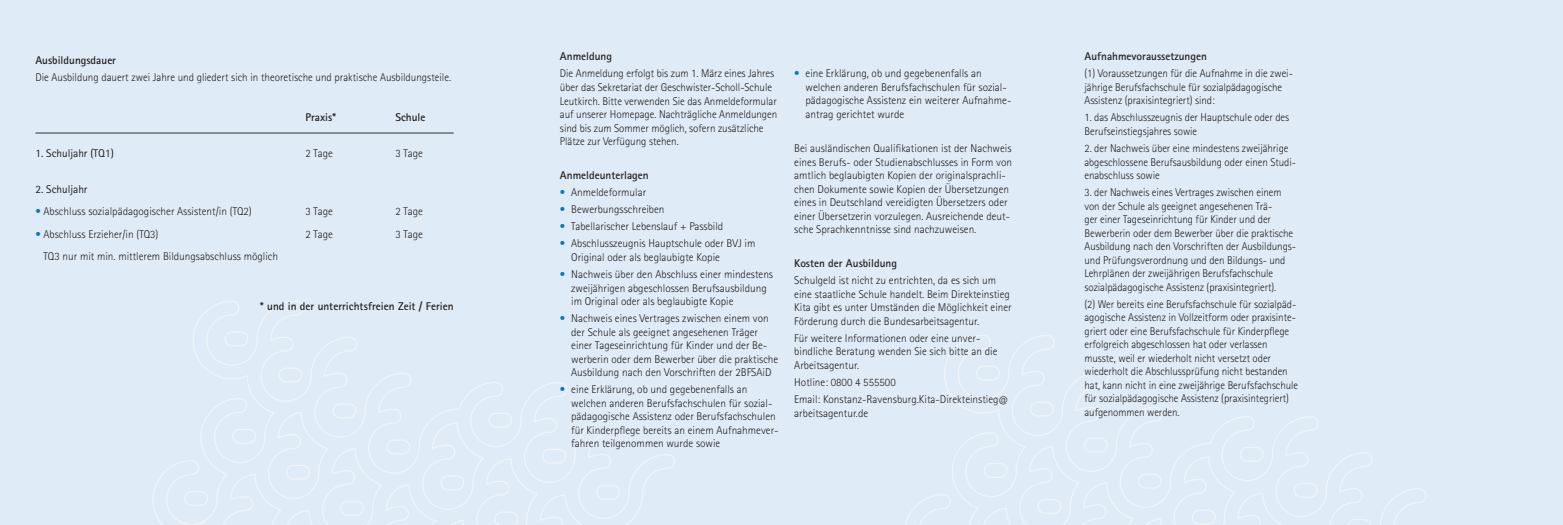
<style>
.page{position:relative;width:1563px;height:525px;background:#fff}
.page>*{position:absolute;margin:0;border:0;box-sizing:border-box;transform-origin:0 0}
.Grundschrift{font:300 11.25px/13.5px "Rotis Sans Serif Pro";letter-spacing:-.005em;color:#231f20}
.Überschrift_Bold{font:300 11.25px/13.5px "Rotis Sans Serif Pro";color:#231f20}
.Überschrift_Bold-2{font:700 11.25px "Rotis Sans Serif Pro";color:#231f20}
.Grundschrift-2{font:700 11.25px "Rotis Sans Serif Pro";color:#231f20}
.Grundschrift-3{font:11.25px "Rotis Sans Serif Pro";color:#231f20}
.s1{color:#007dbe}
</style>
<div class="page">
<div style="left:0;top:0;width:1563px;height:524px;background:#dfebf6"></div>
<svg style="left:153px;top:301px;width:522px;height:223px"></svg>
<svg style="left:905px;top:335px;width:521px;height:189px"></svg>
<hr style="left:35px;top:133px;width:419px;height:1px;background:#312f30">
<p class="Überschrift_Bold-2" style="left:35px;top:53px;width:82px">Ausbildungsdauer</p>
<p class="Grundschrift" style="left:35px;top:71px;width:417px">Die Ausbildung dauert zwei Jahre und gliedert sich in theoretische und praktische Ausbildungsteile.</p>
<p class="Grundschrift-2" style="left:305px;top:110px;width:32px">Praxis*</p>
<p class="Grundschrift-2" style="left:395px;top:110px;width:32px">Schule</p>
<p class="Grundschrift-3" style="left:35px;top:146px;width:80px">1. Schuljahr (TQ1)</p>
<p class="Grundschrift" style="left:305px;top:146px;width:29px">2 Tage</p>
<p class="Grundschrift" style="left:395px;top:146px;width:29px">3 Tage</p>
<p class="Grundschrift-3" style="left:35px;top:182px;width:54px">2. Schuljahr</p>
<p class="Grundschrift" style="left:35px;top:205px;width:218px"><span class="s1">•</span> Abschluss sozialpädagogischer Assistent/in (TQ2)</p>
<p class="Grundschrift" style="left:305px;top:205px;width:29px">3 Tage</p>
<p class="Grundschrift" style="left:395px;top:205px;width:29px">2 Tage</p>
<p class="Grundschrift" style="left:35px;top:227px;width:125px"><span class="s1">•</span> Abschluss Erzieher/in (TQ3)</p>
<p class="Grundschrift" style="left:305px;top:227px;width:29px">2 Tage</p>
<p class="Grundschrift" style="left:395px;top:227px;width:29px">3 Tage</p>
<p class="Grundschrift" style="left:44px;top:250px;width:236px">TQ3 nur mit min. mittlerem Bildungsabschluss möglich</p>
<p class="Grundschrift-2" style="left:260px;top:299px;width:195px">* und in der unterrichtsfreien Zeit / Ferien</p>
<p class="Grundschrift-2" style="left:560px;top:49px;width:54px">Anmeldung</p>
<p class="Überschrift_Bold" style="left:560px;top:67px;width:219px">Die Anmeldung erfolgt bis zum 1. März eines Jahres über das Sekretariat der Geschwister-Scholl-Schule Leutkirch. Bitte verwenden Sie das Anmeldeformular auf unserer Homepage. Nachträgliche Anmeldungen sind bis zum Sommer möglich, sofern zusätzliche Plätze zur Verfügung stehen.</p>
<p class="Überschrift_Bold-2" style="left:560px;top:168px;width:90px">Anmeldeunterlagen</p>
<p class="Grundschrift" style="left:560px;top:186px;width:88px"><span class="s1">•</span> Anmeldeformular</p>
<p class="Grundschrift" style="left:560px;top:203px;width:106px"><span class="s1">•</span> Bewerbungsschreiben</p>
<p class="Grundschrift" style="left:560px;top:220px;width:165px"><span class="s1">•</span> Tabellarischer Lebenslauf + Passbild</p>
<p class="Grundschrift" style="left:571px;top:237px;width:186px;text-indent:-11px"><span class="s1">•</span> Abschlusszeugnis Hauptschule oder BVJ im<br>Original oder als beglaubigte Kopie</p>
<p class="Grundschrift" style="left:571px;top:267px;width:203px;text-indent:-11px"><span class="s1">•</span> Nachweis über den Abschluss einer mindestens zweijährigen abgeschlossen Berufsausbildung im Original oder als beglaubigte Kopie</p>
<p class="Grundschrift" style="left:571px;top:311px;width:209px;text-indent:-11px"><span class="s1">•</span> Nachweis eines Vertrages zwischen einem von der Schule als geeignet angesehenen Träger einer Tageseinrichtung für Kinder und der Be&shy;werberin oder dem Bewerber über die praktische Ausbildung nach den Vorschriften der 2BFSAiD</p>
<p class="Grundschrift" style="left:571px;top:382px;width:209px;text-indent:-11px"><span class="s1">•</span> eine Erklärung, ob und gegebenenfalls an welchen anderen Berufsfachschulen für sozial&shy;pädagogische Assistenz oder Berufsfachschulen für Kinderpflege bereits an einem Aufnahmever&shy;fahren teilgenommen wurde sowie</p>
<p class="Grundschrift" style="left:805px;top:67px;width:207px;text-indent:-11px"><span class="s1">•</span> eine Erklärung, ob und gegebenenfalls an welchen anderen Berufsfachschulen für sozial&shy;pädagogische Assistenz ein weiterer Aufnahme&shy;antrag gerichtet wurde</p>
<p class="Überschrift_Bold" style="left:794px;top:142px;width:219px">Bei ausländischen Qualifikationen ist der Nachweis eines Berufs- oder Studienabschlusses in Form von amtlich beglaubigten Kopien der originalsprachli&shy;chen Dokumente sowie Kopien der Übersetzungen eines in Deutschland vereidigten Übersetzers oder einer Übersetzerin vorzulegen. Ausreichende deut&shy;sche Sprachkenntnisse sind nachzuweisen.</p>
<p class="Überschrift_Bold-2" style="left:794px;top:256px;width:104px">Kosten der Ausbildung</p>
<p class="Überschrift_Bold" style="left:794px;top:274px;width:219px">Schulgeld ist nicht zu entrichten, da es sich um eine staatliche Schule handelt. Beim Direkteinstieg Kita gibt es unter Umständen die Möglichkeit einer Förderung durch die Bundesarbeitsagentur.</p>
<p class="Überschrift_Bold" style="left:794px;top:331px;width:205px">Für weitere Informationen oder eine unver&shy;bindliche Beratung wenden Sie sich bitte an die<br>Arbeitsagentur.</p>
<p class="Überschrift_Bold" style="left:794px;top:375px;width:103px">Hotline: 0800 4 555500</p>
<p class="Überschrift_Bold" style="left:794px;top:392px;width:215px">Email: Konstanz-Ravensburg.Kita-Direkteinstieg@ arbeitsagentur.de</p>
<p class="Überschrift_Bold-2" style="left:1084px;top:49px;width:124px">Aufnahmevoraussetzungen</p>
<p class="Grundschrift" style="left:1084px;top:67px;width:210px">(1) Voraussetzungen für die Aufnahme in die zwei&shy;jährige Berufsfachschule für sozialpädagogische<br>Assistenz (praxisintegriert) sind:</p>
<p class="Grundschrift" style="left:1084px;top:111px;width:206px">1. das Abschlusszeugnis der Hauptschule oder des<br>Berufseinstiegsjahres sowie</p>
<p class="Grundschrift" style="left:1084px;top:142px;width:213px">2. der Nachweis über eine mindestens zweijährige abgeschlossene Berufsausbildung oder einen Studi&shy;enabschluss sowie</p>
<p class="Grundschrift" style="left:1084px;top:186px;width:213px">3. der Nachweis eines Vertrages zwischen einem von der Schule als geeignet angesehenen Trä-<br>ger einer Tageseinrichtung für Kinder und der Bewerberin oder dem Bewerber über die praktische Ausbildung nach den Vorschriften der Ausbildungs&shy;und Prüfungsverordnung und den Bildungs- und Lehrplänen der zweijährigen Berufsfachschule sozialpädagogische Assistenz (praxisintegriert).</p>
<p class="Grundschrift" style="left:1084px;top:297px;width:215px">(2) Wer bereits eine Berufsfachschule für sozialpäd&shy;agogische Assistenz in Vollzeitform oder praxisinte&shy;griert oder eine Berufsfachschule für Kinderpflege erfolgreich abgeschlossen hat oder verlassen musste, weil er wiederholt nicht versetzt oder wiederholt die Abschlussprüfung nicht bestanden hat, kann nicht in eine zweijährige Berufsfachschule für sozialpädagogische Assistenz (praxisintegriert) aufgenommen werden.</p>
</div>
